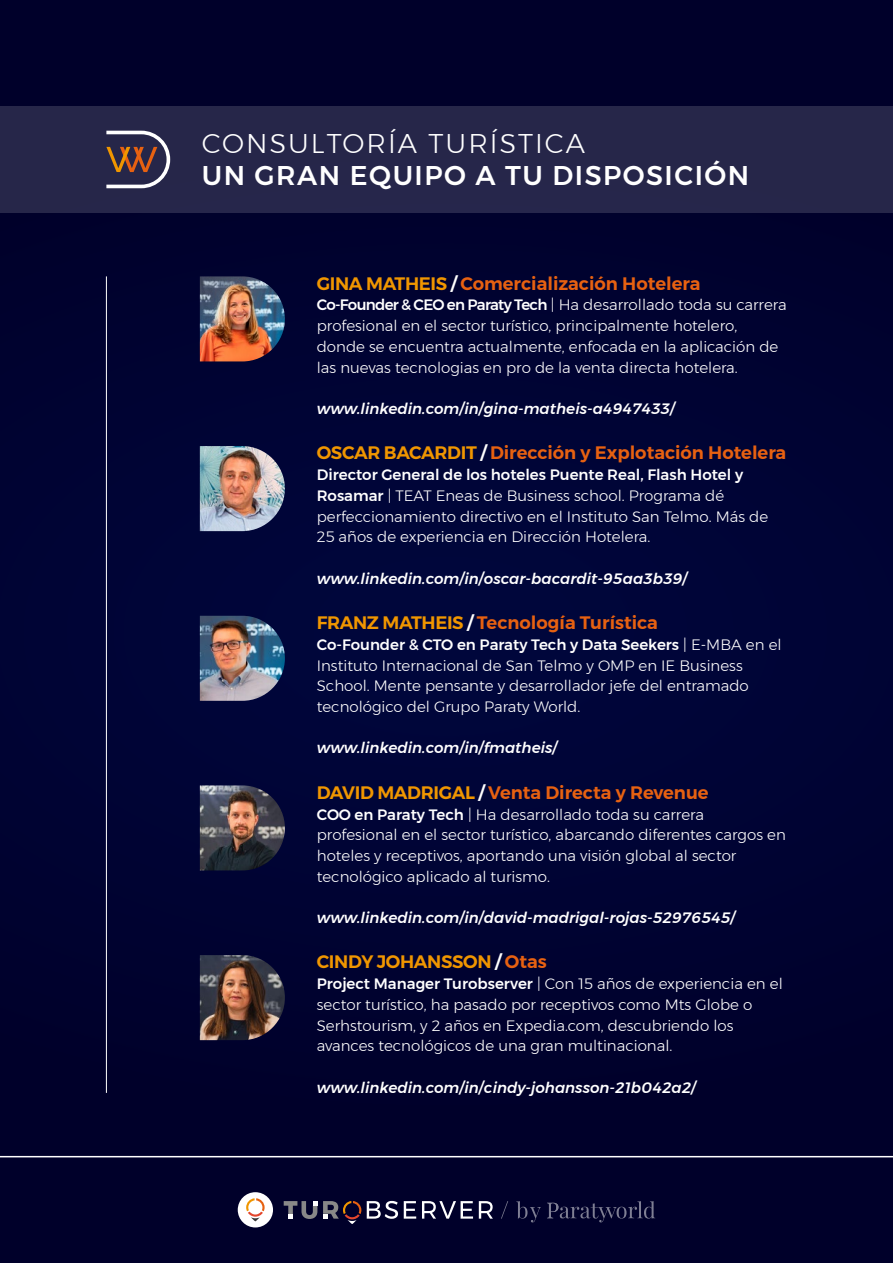
<style>
.page{position:relative;width:893px;height:1263px;background:#000231}
.page>*{position:absolute;margin:0;border:0;box-sizing:border-box;transform-origin:0 0}
.t1{font:500 27px "Montserrat";letter-spacing:.055em;color:#fff}
.t2{font:300 27px "Montserrat";letter-spacing:.075em;color:#fff}
.t3{font:600 18px "Montserrat";color:#e76111}
.t4{font:600 18px "Montserrat";letter-spacing:-.02em;color:#e76111}
.t5{font:600 18px "Montserrat";letter-spacing:-.02em;color:#f09600}
.t6{font:300 15px/20.7px "Montserrat";color:#fff}
.t7{font:italic 500 15px "Montserrat";color:#fff}
.s1{color:#f09600}
.s2{color:#fff}
.s3{font-weight:500}
.s4{color:#e76111}
</style>
<div class="page">
<div style="left:0;top:106px;width:893px;height:107px;background:#262649"></div>
<svg style="left:106px;top:131px;width:64px;height:57px"></svg>
<hr style="left:0;top:1156px;width:893px;height:1px;background:#fff">
<hr style="left:106px;top:276px;width:1px;height:817px;background:#fff">
<div style="left:238px;top:1192px;width:35px;height:35px;background:#fff;border-radius:50%"></div>
<svg style="left:367px;top:1201px;width:31px;height:18px"></svg>
<svg style="left:404px;top:1201px;width:12px;height:17px"></svg>
<svg style="left:422px;top:1201px;width:51px;height:17px"></svg>
<svg style="left:479px;top:1201px;width:14px;height:17px"></svg>
<svg style="left:284px;top:1201px;width:33px;height:18px"></svg>
<svg style="left:323px;top:1201px;width:38px;height:23px"></svg>
<svg style="left:246px;top:1198px;width:19px;height:23px"></svg>
<svg style="left:501px;top:1201px;width:7px;height:17px"></svg>
<svg style="left:547px;top:1201px;width:108px;height:21px"></svg>
<svg style="left:516px;top:1201px;width:25px;height:21px"></svg>
<img style="left:200px;top:276px;width:85px;height:85px">
<img style="left:200px;top:446px;width:85px;height:85px">
<img style="left:200px;top:616px;width:85px;height:85px">
<img style="left:200px;top:785px;width:85px;height:85px">
<img style="left:200px;top:955px;width:85px;height:85px">
<h1 class="t2" style="left:202px;top:123px;width:385px">CONSULTORÍA TURÍSTICA</h1>
<h1 class="t1" style="left:202px;top:154px;width:549px">UN GRAN EQUIPO A TU DISPOSICIÓN</h1>
<p class="t3" style="left:317px;top:269px;width:385px"><span class="s1">GINA MATHEIS</span> <span class="s2">/</span> Comercialización Hotelera</p>
<p class="t6" style="left:317px;top:295px;width:471px"><span class="s3">Co-Founder &amp; CEO en Paraty Tech</span> | Ha desarrollado toda su carrera profesional en el sector turístico, principalmente hotelero, donde se encuentra actualmente, enfocada en la aplicación de las nuevas tecnologias en pro de la venta directa hotelera.</p>
<p class="t7" style="left:317px;top:397px;width:360px">www.linkedin.com/in/gina-matheis-a4947433/</p>
<p class="t3" style="left:317px;top:439px;width:471px"><span class="s1">OSCAR BACARDIT</span> <span class="s2">/</span> Dirección y Explotación Hotelera</p>
<p class="t6" style="left:317px;top:464px;width:453px"><span class="s3">Director General de los hoteles Puente Real, Flash Hotel y Rosamar</span> | TEAT Eneas de Business school. Programa dé perfeccionamiento directivo en el Instituto San Telmo. Más de 25 años de experiencia en Dirección Hotelera.</p>
<p class="t7" style="left:317px;top:567px;width:372px">www.linkedin.com/in/oscar-bacardit-95aa3b39/</p>
<p class="t3" style="left:317px;top:608px;width:343px"><span class="s1">FRANZ MATHEIS</span> <span class="s2">/</span> Tecnología Turística</p>
<p class="t6" style="left:317px;top:634px;width:466px"><span class="s3">Co-Founder &amp; CTO en Paraty Tech y Data Seekers</span> | E-MBA en el Instituto Internacional de San Telmo y OMP en IE Business School. Mente pensante y desarrollador jefe del entramado tecnológico del Grupo Paraty World.</p>
<p class="t7" style="left:317px;top:736px;width:242px">www.linkedin.com/in/fmatheis/</p>
<p class="t4" style="left:317px;top:778px;width:393px"><span class="s1">DAVID MADRIGAL</span> <span class="s2">/</span> Venta Directa y Revenue</p>
<p class="t6" style="left:317px;top:803px;width:471px"><span class="s3">COO en Paraty Tech</span> | Ha desarrollado toda su carrera profesional en el sector turístico, abarcando diferentes cargos en hoteles y receptivos, aportando una visión global al sector tecnológico aplicado al turismo.</p>
<p class="t7" style="left:317px;top:906px;width:420px">www.linkedin.com/in/david-madrigal-rojas-52976545/</p>
<p class="t5" style="left:317px;top:948px;width:231px">CINDY JOHANSSON <span class="s2">/</span> <span class="s4">Otas</span></p>
<p class="t6" style="left:317px;top:973px;width:467px"><span class="s3">Project Manager Turobserver</span> | Con 15 años de experiencia en el sector turístico, ha pasado por receptivos como Mts Globe o Serhstourism, y 2 años en Expedia.com, descubriendo los avances tecnológicos de una gran multinacional.</p>
<p class="t7" style="left:317px;top:1076px;width:381px">www.linkedin.com/in/cindy-johansson-21b042a2/</p>
</div>
